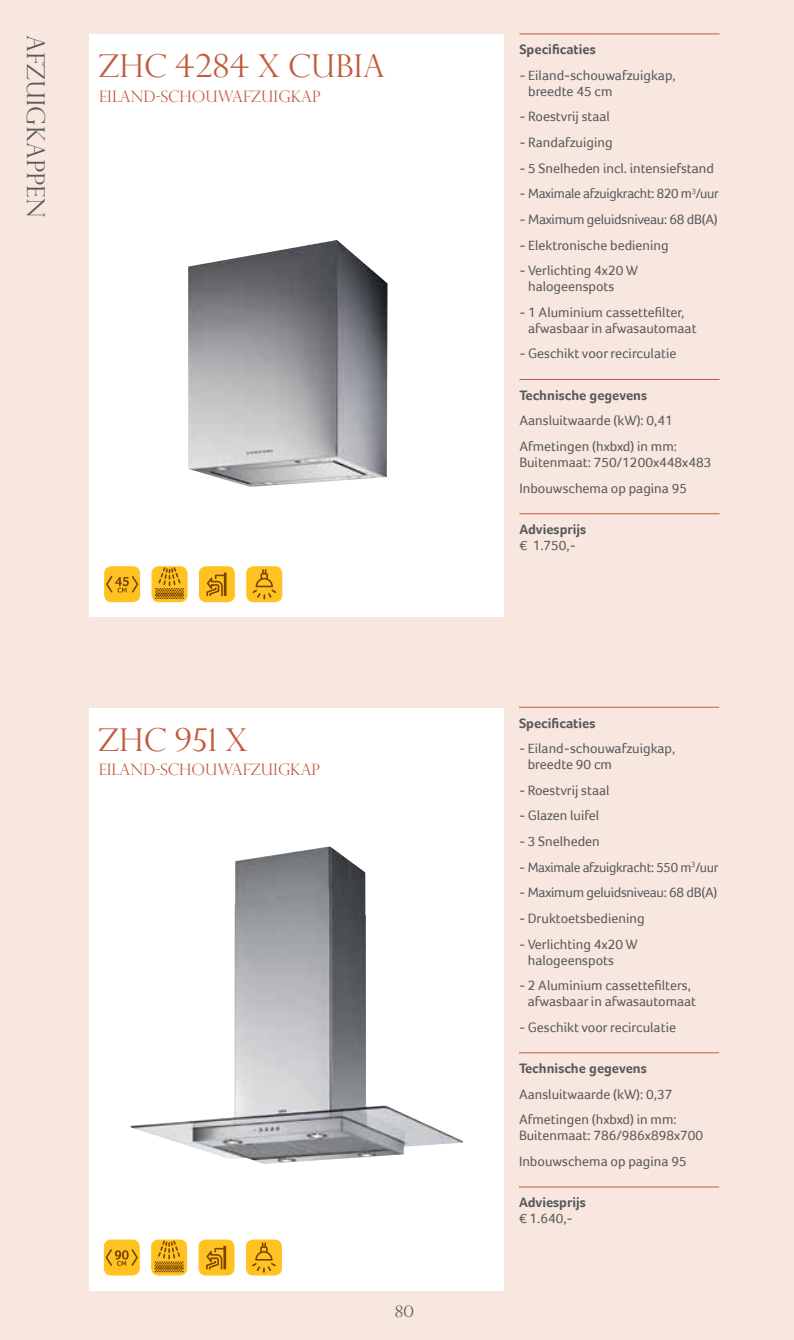
<style>
.page{position:relative;width:794px;height:1340px;background:#fff}
.page>*{position:absolute;margin:0;border:0;box-sizing:border-box;transform-origin:0 0}
.t1{font:300 31.5px "Perpetua Titling MT Std";color:#c15b3d}
.t2{font:300 24.5px "Perpetua Titling MT Std";color:#58595b}
.t3{font:300 15.75px "Perpetua Titling MT Std";color:#c15b3d}
.t4{font:300 15.75px "Perpetua Titling MT Std";color:#58595b}
.t5{font:14px/15.8px "Foco";color:#58595b}
.t6{font:14px "Foco";letter-spacing:-.02em;color:#58595b}
.t7{font:700 14px "Foco";color:#58595b}
</style>
<div class="page">
<div style="left:0;top:0;width:794px;height:1339px;background:#f7e7de"></div>
<div style="left:89px;top:35px;width:415px;height:582px;background:#fff"></div>
<img style="left:188px;top:240px;width:200px;height:247px">
<hr style="left:519px;top:33px;width:200px;height:1px;background:#c15b3d">
<hr style="left:519px;top:379px;width:200px;height:1px;background:#c15b3d">
<hr style="left:519px;top:513px;width:200px;height:1px;background:#c15b3d">
<svg style="left:104px;top:566px;width:36px;height:36px"></svg>
<svg style="left:152px;top:566px;width:35px;height:36px"></svg>
<svg style="left:199px;top:566px;width:36px;height:36px"></svg>
<svg style="left:246px;top:566px;width:36px;height:36px"></svg>
<div style="left:89px;top:708px;width:415px;height:582px;background:#fff"></div>
<img style="left:130px;top:846px;width:333px;height:317px">
<hr style="left:519px;top:706px;width:200px;height:1px;background:#c15b3d">
<hr style="left:519px;top:1052px;width:200px;height:1px;background:#c15b3d">
<hr style="left:519px;top:1186px;width:200px;height:1px;background:#c15b3d">
<svg style="left:104px;top:1239px;width:36px;height:36px"></svg>
<svg style="left:151px;top:1239px;width:36px;height:36px"></svg>
<svg style="left:199px;top:1239px;width:35px;height:36px"></svg>
<svg style="left:246px;top:1239px;width:36px;height:36px"></svg>
<h2 class="t2" style="left:51px;top:35px;width:185px;rotate:90deg">AFZUIGKAPPEN</h2>
<h1 class="t1" style="left:99px;top:47px;width:287px">ZHC 4284 X CUBIA</h1>
<p class="t3" style="left:99px;top:87px;width:223px">EILAND-SCHOUWAFZUIGKAP</p>
<h1 class="t1" style="left:99px;top:720px;width:151px">ZHC 951 X</h1>
<p class="t3" style="left:99px;top:760px;width:223px">EILAND-SCHOUWAFZUIGKAP</p>
<p class="t4" style="left:395px;top:1301px;width:21px">80</p>
<p class="t7" style="left:519px;top:41px;width:78px">Specificaties</p>
<p class="t5" style="left:528px;top:67px;width:149px;text-indent:-9px">- Eiland-schouwafzuigkap, breedte 45 cm</p>
<p class="t5" style="left:519px;top:109px;width:92px">- Roestvrij staal</p>
<p class="t5" style="left:519px;top:134px;width:95px">- Randafzuiging</p>
<p class="t5" style="left:519px;top:160px;width:196px">- 5 Snelheden incl. intensiefstand</p>
<p class="t6" style="left:519px;top:186px;width:201px">- Maximale afzuigkracht: 820 m<sup>3</sup>/uur</p>
<p class="t6" style="left:519px;top:211px;width:200px">- Maximum geluidsniveau: 68 dB(A)</p>
<p class="t5" style="left:519px;top:237px;width:151px">- Elektronische bediening</p>
<p class="t5" style="left:528px;top:263px;width:112px;text-indent:-9px">- Verlichting 4x20 W halogeenspots</p>
<p class="t5" style="left:528px;top:304px;width:170px;text-indent:-9px">- 1 Aluminium cassettefilter, afwasbaar in afwasautomaat</p>
<p class="t5" style="left:519px;top:345px;width:158px">- Geschikt voor recirculatie</p>
<p class="t7" style="left:519px;top:387px;width:129px">Technische gegevens</p>
<p class="t5" style="left:519px;top:408px;width:159px;line-height:25.7px">Aansluitwaarde (kW): 0,41<br>Afmetingen (hxbxd) in mm:</p>
<p class="t5" style="left:519px;top:449px;width:193px;line-height:25.7px">Buitenmaat: 750/1200x448x483<br>Inbouwschema op pagina 95</p>
<p class="t7" style="left:519px;top:521px;width:68px">Adviesprijs</p>
<p class="t5" style="left:519px;top:537px;width:58px">€ 1.750,-</p>
<p class="t7" style="left:519px;top:714px;width:78px">Specificaties</p>
<p class="t5" style="left:528px;top:740px;width:149px;text-indent:-9px">- Eiland-schouwafzuigkap, breedte 90 cm</p>
<p class="t5" style="left:519px;top:782px;width:92px">- Roestvrij staal</p>
<p class="t5" style="left:519px;top:807px;width:82px">- Glazen luifel</p>
<p class="t5" style="left:519px;top:833px;width:82px">- 3 Snelheden</p>
<p class="t6" style="left:519px;top:859px;width:201px">- Maximale afzuigkracht: 550 m<sup>3</sup>/uur</p>
<p class="t6" style="left:519px;top:884px;width:200px">- Maximum geluidsniveau: 68 dB(A)</p>
<p class="t5" style="left:519px;top:910px;width:127px">- Druktoetsbediening</p>
<p class="t5" style="left:528px;top:936px;width:112px;text-indent:-9px">- Verlichting 4x20 W halogeenspots</p>
<p class="t5" style="left:528px;top:977px;width:170px;text-indent:-9px">- 2 Aluminium cassettefilters, afwasbaar in afwasautomaat</p>
<p class="t5" style="left:519px;top:1018px;width:158px">- Geschikt voor recirculatie</p>
<p class="t7" style="left:519px;top:1060px;width:129px">Technische gegevens</p>
<p class="t5" style="left:519px;top:1081px;width:159px;line-height:25.7px">Aansluitwaarde (kW): 0,37<br>Afmetingen (hxbxd) in mm:</p>
<p class="t5" style="left:519px;top:1122px;width:186px;line-height:25.7px">Buitenmaat: 786/986x898x700<br>Inbouwschema op pagina 95</p>
<p class="t7" style="left:519px;top:1194px;width:68px">Adviesprijs</p>
<p class="t5" style="left:519px;top:1210px;width:55px">€ 1.640,-</p>
</div>
